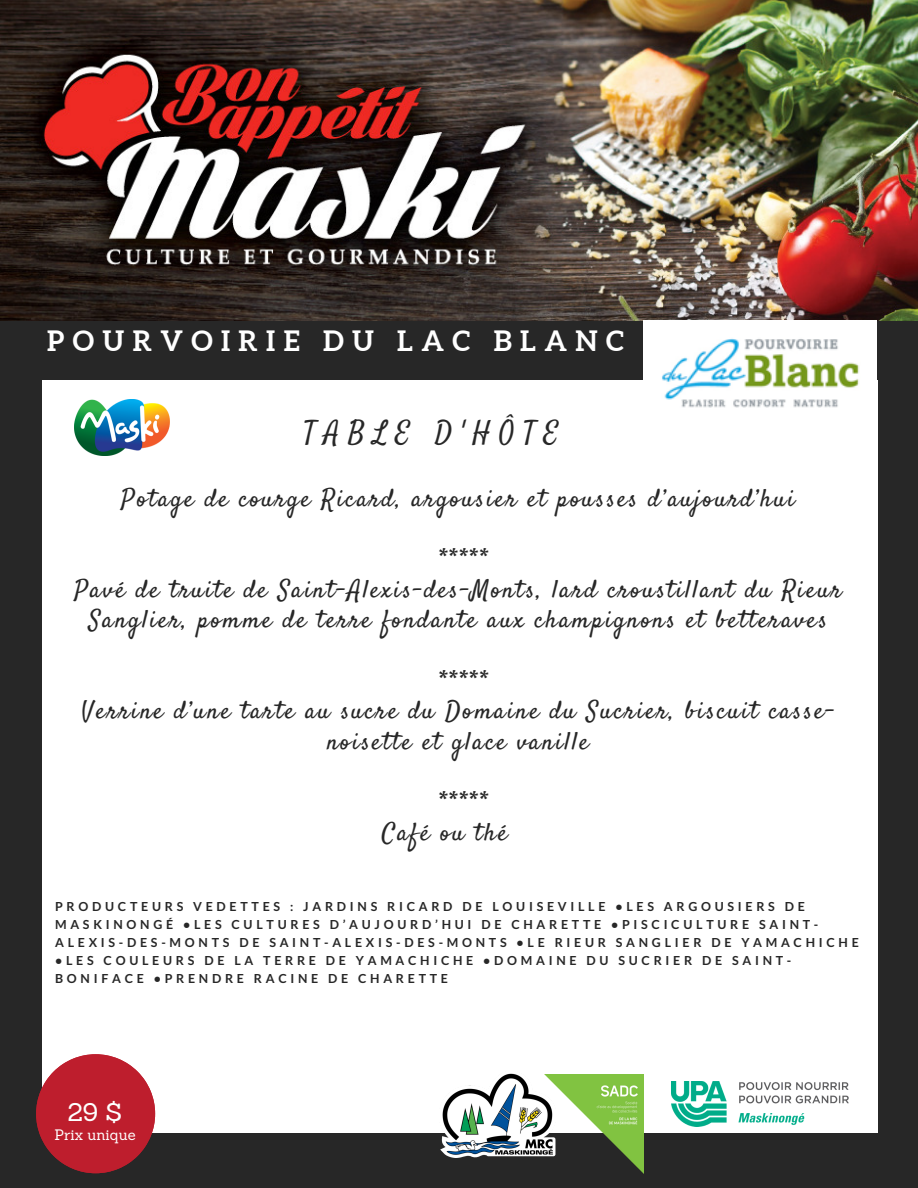
<style>
.page{position:relative;width:918px;height:1188px;background:#272727}
.page>*{position:absolute;margin:0;border:0;box-sizing:border-box;transform-origin:0 0}
.t1{font:700 28.05px "Aleo";letter-spacing:.3em;color:#fff}
.t2{font:28.05px "Satisfy";letter-spacing:.3em;color:#272727}
.t3{font:24.9px/30.3px "Satisfy";letter-spacing:.08em;color:#272727;text-align:center}
.t4{font:24.9px "Sanchez";color:#fff}
.t5{font:14.7px "Sanchez";color:#fff}
.t6{font:700 12.45px/18px "Lato";letter-spacing:.3em;color:#272727}
</style>
<div class="page">
<img style="left:0;top:0;width:918px;height:321px">
<div style="left:42px;top:380px;width:835px;height:753px;background:#fff"></div>
<img style="left:440px;top:1073px;width:104px;height:85px">
<svg style="left:36px;top:1054px;width:119px;height:119px"></svg>
<img style="left:644px;top:321px;width:232px;height:87px">
<img style="left:672px;top:1081px;width:176px;height:45px">
<img style="left:544px;top:1074px;width:100px;height:99px">
<img style="left:74px;top:399px;width:96px;height:57px">
<h1 class="t1" style="left:47px;top:325px;width:578px">POURVOIRIE DU LAC BLANC</h1>
<h1 class="t2" style="left:304px;top:413px;width:256px">TABLE D'HÔTE</h1>
<h2 class="t3" style="left:121px;top:485px;width:675px">Potage de courge Ricard, argousier et pousses d’aujourd’hui</h2>
<h2 class="t3" style="left:75px;top:546px;width:768px">*****<br>Pavé de truite de Saint-Alexis-des-Monts, lard croustillant du Rieur<br>Sanglier, pomme de terre fondante aux champignons et betteraves</h2>
<h2 class="t3" style="left:82px;top:667px;width:752px">*****<br>Verrine d’une tarte au sucre du Domaine du Sucrier, biscuit casse&shy;noisette et glace vanille</h2>
<h2 class="t3" style="left:382px;top:789px;width:127px;text-align:left;text-indent:56px">*****<br>Café ou thé</h2>
<p class="t6" style="left:55px;top:897px;width:805px">PRODUCTEURS VEDETTES : JARDINS RICARD DE LOUISEVILLE •LES ARGOUSIERS DE<br>MASKINONGÉ •LES CULTURES D’AUJOURD’HUI DE CHARETTE •PISCICULTURE SAINT-<br>ALEXIS-DES-MONTS DE SAINT-ALEXIS-DES-MONTS •LE RIEUR SANGLIER DE YAMACHICHE</p>
<p class="t6" style="left:55px;top:951px;width:738px">•LES COULEURS DE LA TERRE DE YAMACHICHE •DOMAINE DU SUCRIER DE SAINT-<br>BONIFACE •PRENDRE RACINE DE CHARETTE</p>
<h2 class="t4" style="left:68px;top:1096px;width:56px">29 $</h2>
<p class="t5" style="left:54px;top:1125px;width:83px">Prix unique</p>
</div>
